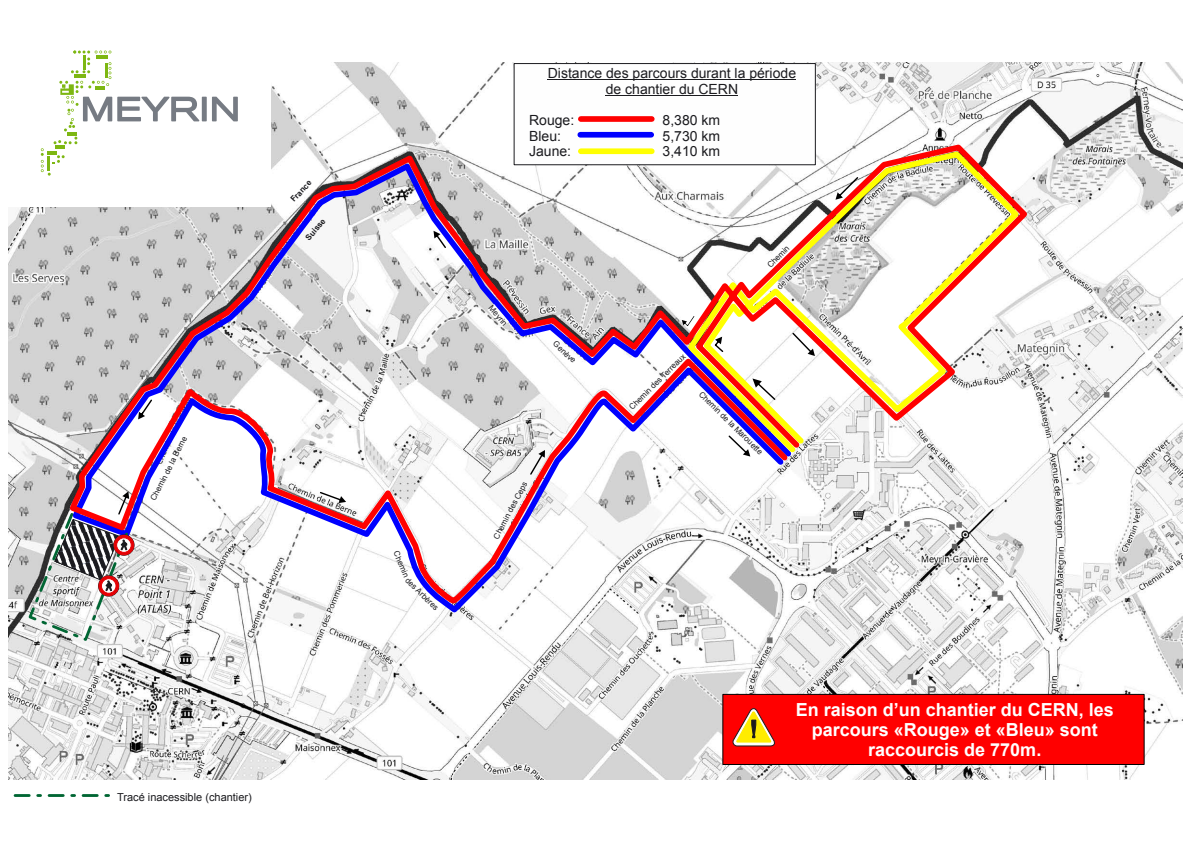
<style>
.page{position:relative;width:1191px;height:842px;background:#fff}
.page>*{position:absolute;margin:0;border:0;box-sizing:border-box;transform-origin:0 0}
.t1{font:700 18px/20.1px "Arial";color:#fff;text-align:center}
.t2{font:14px/15.6px "Arial";color:#1b1b1f;text-align:center}
.t3{font:11px "Arial";color:#1b1b1f}
.t4{font:8px "Arial";color:#1b1b1f}
.t5{font:700 8px "Arial";color:#1b1b1f}
</style>
<div class="page">
<img style="left:8px;top:63px;width:1174px;height:716px">
<div style="left:514px;top:63px;width:301px;height:102px;background:#fefefe;border:1px solid #1b1b1f"></div>
<hr style="left:548px;top:79px;width:248px;height:1px;background:#1b1b1f">
<hr style="left:606px;top:95px;width:132px;height:1px;background:#1b1b1f">
<div style="left:581px;top:116px;width:71px;height:6px;background:#f00"></div>
<div style="left:580px;top:132px;width:71px;height:6px;background:#00f"></div>
<div style="left:722px;top:694px;width:422px;height:71px;background:#f00;border:1px solid #000"></div>
<svg style="left:732px;top:708px;width:43px;height:38px"></svg>
<div style="left:7px;top:20px;width:264px;height:186px;background:#fff"></div>
<div style="left:202px;top:97px;width:5px;height:24px;background:#767b83"></div>
<svg style="left:212px;top:97px;width:26px;height:24px"></svg>
<svg style="left:41px;top:51px;width:158px;height:125px"></svg>
<svg style="left:65px;top:141px;width:967px;height:466px"></svg>
<svg style="left:15px;top:794px;width:94px;height:3px"></svg>
<svg style="left:752px;top:378px;width:23px;height:22px"></svg>
<svg style="left:792px;top:333px;width:23px;height:23px"></svg>
<svg style="left:835px;top:177px;width:23px;height:23px"></svg>
<svg style="left:714px;top:337px;width:9px;height:15px"></svg>
<svg style="left:682px;top:316px;width:12px;height:10px"></svg>
<svg style="left:433px;top:231px;width:13px;height:17px"></svg>
<svg style="left:138px;top:399px;width:14px;height:20px"></svg>
<svg style="left:320px;top:492px;width:26px;height:11px"></svg>
<svg style="left:530px;top:450px;width:15px;height:25px"></svg>
<svg style="left:728px;top:435px;width:22px;height:21px"></svg>
<svg style="left:114px;top:535px;width:20px;height:20px"></svg>
<svg style="left:26px;top:491px;width:104px;height:152px"></svg>
<svg style="left:487px;top:304px;width:22px;height:23px"></svg>
<p class="t4" style="left:150px;top:498px;width:72px;rotate:-63deg">Chemin de la Berne</p>
<p class="t5" style="left:290px;top:198px;width:28px;rotate:-47deg">France</p>
<p class="t5" style="left:305px;top:237px;width:27px;rotate:-49deg">Suisse</p>
<h3 class="t3" style="left:117px;top:793px;width:136px">Tracé inacessible (chantier)</h3>
<p class="t4" style="left:399px;top:550px;width:29px;rotate:67deg">Chemin</p>
<p class="t4" style="left:409px;top:577px;width:44px;rotate:44deg">des Arbères</p>
<h2 class="t2" style="left:548px;top:67px;width:250px">Distance des parcours durant la période de chantier du CERN</h2>
<h2 class="t2" style="left:529px;top:114px;width:47px">Rouge:</h2>
<h2 class="t2" style="left:662px;top:114px;width:59px">8,380 km</h2>
<h2 class="t2" style="left:529px;top:129px;width:33px">Bleu:</h2>
<h2 class="t2" style="left:662px;top:129px;width:59px">5,730 km</h2>
<h2 class="t2" style="left:529px;top:145px;width:44px">Jaune:</h2>
<h2 class="t2" style="left:662px;top:145px;width:59px">3,410 km</h2>
<p class="t4" style="left:493px;top:305px;width:26px;rotate:50deg">Meyrin</p>
<p class="t4" style="left:556px;top:340px;width:30px;rotate:43deg">Genève</p>
<p class="t4" style="left:493px;top:537px;width:65px;rotate:-62deg">Chemin des Ceps</p>
<p class="t4" style="left:766px;top:264px;width:29px;rotate:-45deg">Chemin</p>
<p class="t4" style="left:628px;top:406px;width:77px;rotate:-45deg">Chemin des Terreaux</p>
<p class="t4" style="left:702px;top:391px;width:87px;rotate:44deg">Chemin de la Marouette</p>
<h1 class="t1" style="left:795px;top:701px;width:320px">En raison d’un chantier du CERN, les parcours «Rouge» et «Bleu» sont raccourcis de 770m.</h1>
</div>
